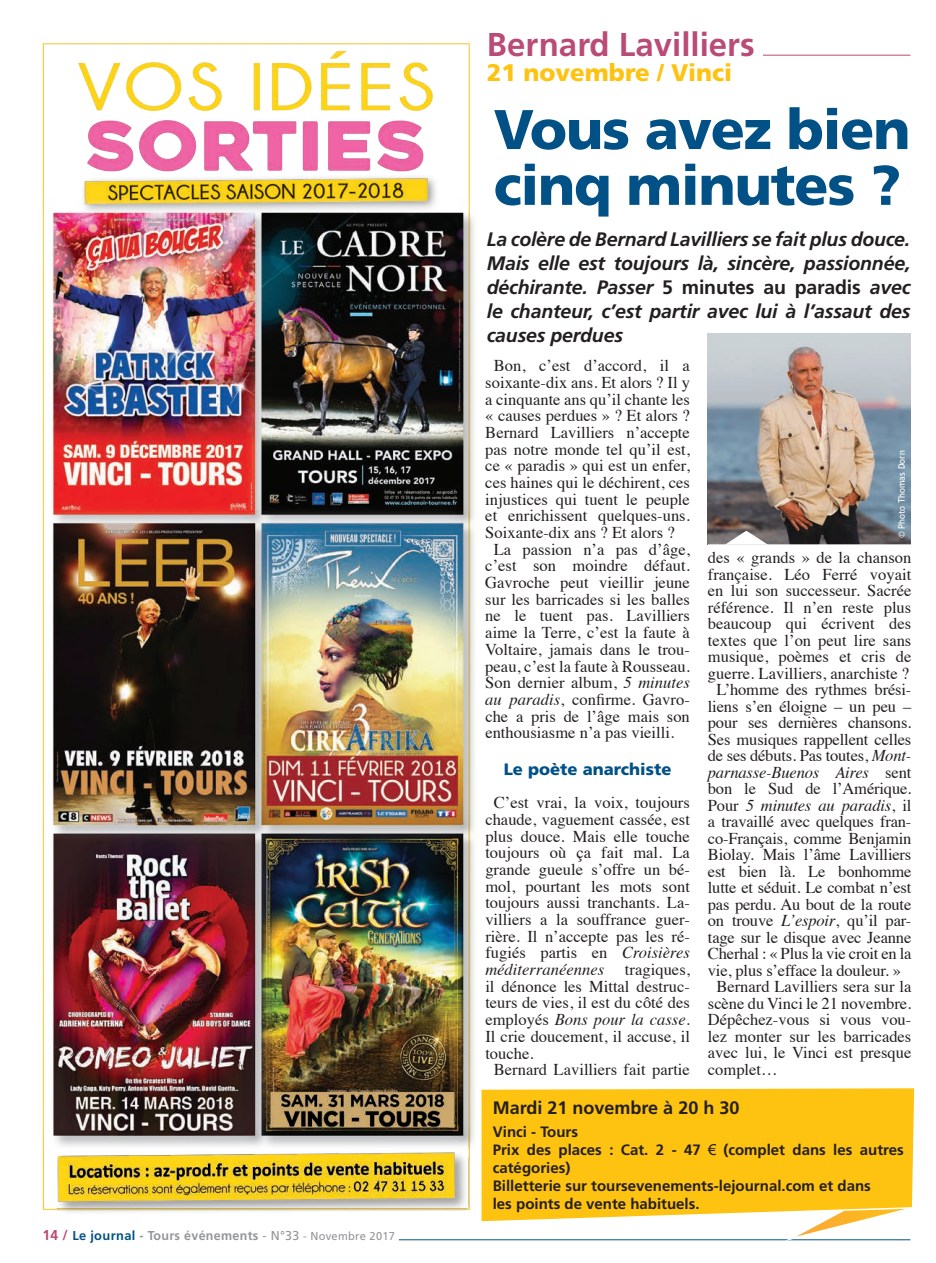
<style>
.page{position:relative;width:936px;height:1263px;background:#fff}
.page>*{position:absolute;margin:0;border:0;box-sizing:border-box;transform-origin:0 0}
.t1{font:900 55.8px "Frutiger";letter-spacing:-.02em;color:#015186}
.t2{font:700 33px "Frutiger";color:#ba4b76}
.t3{font:900 24px "Frutiger";color:#fec210}
.t4{font:italic 700 19.5px/24px "Frutiger";letter-spacing:-.01em;color:#231f20;text-align:justify}
.t5{font:700 18px "Frutiger";color:#231f20}
.t6{font:16.5px/16.6px "Times";color:#231f20;text-align:justify}
.t7{font:900 16.5px "Frutiger";color:#015186}
.t8{font:700 15px/18px "Frutiger";color:#231f20}
.texte_courant{font:700 12.9px "Frutiger";letter-spacing:.025em;color:#939598}
.t9{font:9px "Trebuchet MS";letter-spacing:.005em;color:#fff}
.s1{font-size:14.25px;color:#ba4b76}
.s2{color:#015186}
.s3{font-weight:400}
.s4{font-weight:400;font-size:11.4px}
.s5{font-style:normal}
.s6{font-style:italic}
.s7{font-family:"Arial";font-weight:400}
</style>
<div class="page">
<hr style="left:399px;top:1239px;width:511px;height:1px;background:#015186">
<hr style="left:762px;top:55px;width:148px;height:1px;background:#ba4b76">
<img style="left:708px;top:333px;width:202px;height:197px">
<svg style="left:707px;top:530px;width:204px;height:15px;background:#636162"></svg>
<svg style="left:788px;top:1223px;width:123px;height:18px"></svg>
<svg style="left:481px;top:1088px;width:434px;height:135px;background:#fec623"></svg>
<img style="left:42px;top:43px;width:432px;height:1169px">
<p class="texte_courant" style="left:43px;top:1228px;width:354px"><span class="s1">14 /</span> <span class="s2">Le journal</span> - Tours événements <span class="s3">- N°33</span> <span class="s4">- Novembre 2017</span></p>
<p class="t2" style="left:487px;top:25px;width:269px">Bernard Lavilliers</p>
<p class="t3" style="left:487px;top:58px;width:247px">21 novembre / Vinci</p>
<p class="t1" style="left:493px;top:96px;width:418px">Vous avez bien</p>
<p class="t1" style="left:493px;top:152px;width:409px">cinq minutes ?</p>
<p class="t4" style="left:487px;top:227px;width:425px">La colère de Bernard Lavilliers se fait plus douce.<br>Mais elle est toujours là, sincère, passionnée, déchirante. Passer <span class="s5">5 minutes au paradis</span> avec le chanteur, c’est partir avec lui à l’assaut des causes perdues</p>
<p class="t6" style="left:485px;top:356px;width:206px;text-indent:9px">Bon, c’est d’accord, il a soixante-dix ans. Et alors ? Il y a cinquante ans qu’il chante les « causes perdues » ? Et alors ?<br>Bernard Lavilliers n’accepte pas notre monde tel qu’il est, ce « paradis » qui est un enfer, ces haines qui le déchirent, ces injustices qui tuent le peuple et enrichissent quelques-uns.<br>Soixante-dix ans ? Et alors ?</p>
<p class="t6" style="left:485px;top:539px;width:206px;text-indent:8px">La passion n’a pas d’âge, c’est son moindre défaut.<br>Gavroche peut vieillir jeune sur les barricades si les balles ne le tuent pas. Lavilliers aime la Terre, c’est la faute à Voltaire, jamais dans le trou&shy;peau, c’est la faute à Rousseau.<br>Son dernier album, <span class="s6">5 minutes au paradis</span>, confirme. Gavro&shy;che a pris de l’âge mais son enthousiasme n’a pas vieilli.</p>
<p class="t7" style="left:504px;top:759px;width:169px">Le poète anarchiste</p>
<p class="t6" style="left:485px;top:793px;width:206px;text-indent:8px">C’est vrai, la voix, toujours chaude, vaguement cassée, est plus douce. Mais elle touche toujours où ça fait mal. La grande gueule s’offre un bé&shy;mol, pourtant les mots sont toujours aussi tranchants. La&shy;villiers a la souffrance guer&shy;rière. Il n’accepte pas les ré&shy;fugiés partis en <span class="s6">Croisières méditerranéennes</span></p>
<p class="t9" style="left:896px;top:538px;width:89px;rotate:-90deg">© Photo Thomas Dorn</p>
<p class="t6" style="left:707px;top:548px;width:205px">des « grands » de la chanson française. Léo Ferré voyait en lui son successeur. Sacrée référence. Il n’en reste plus beaucoup qui écrivent des textes que l’on peut lire sans musique, poèmes et cris de guerre. Lavilliers, anarchiste ?</p>
<p class="t6" style="left:707px;top:680px;width:205px;text-indent:9px">L’homme des rythmes brési&shy;liens s’en éloigne – un peu – pour ses dernières chansons.<br>Ses musiques rappellent celles de ses débuts. Pas toutes, <span class="s6">Mont&shy;parnasse-Buenos Aires</span> sent bon le Sud de l’Amérique.<br>Pour <span class="s6">5 minutes au paradis</span>, il a travaillé avec quelques fran&shy;co-Français, comme Benjamin Biolay. Mais l’âme Lavilliers est bien là. Le bonhomme lutte et séduit. Le combat n’est pas perdu. Au bout de la route on trouve <span class="s6">L’espoir</span>, qu’il par&shy;tage sur le disque avec Jeanne Cherhal : « Plus la vie croit en la vie, plus s’efface la douleur. »</p>
<p class="t6" style="left:707px;top:977px;width:205px;text-indent:8px">Bernard Lavilliers sera sur la scène du Vinci le 21 novembre.<br>Dépêchez-vous si vous vou&shy;lez monter sur les barricades avec lui, le Vinci est presque complet…</p>
<p class="t5" style="left:493px;top:1097px;width:248px">Mardi 21 novembre à 20 h 30</p>
<p class="t8" style="left:493px;top:1122px;width:87px">Vinci - Tours</p>
<p class="t8" style="left:493px;top:1140px;width:412px">Prix des places : Cat. 2 - 47 <span class="s7">€</span> (complet dans les autres catégories)</p>
<p class="t8" style="left:493px;top:1176px;width:379px">Billetterie sur toursevenements-lejournal.com et dans</p>
<p class="t8" style="left:493px;top:1194px;width:208px">les points de vente habituels.</p>
<p class="t6" style="left:485px;top:960px;width:206px;text-indent:140px">tragiques, il dénonce les Mittal destruc&shy;teurs de vies, il est du côté des employés <span class="s6">Bons pour la casse</span>.<br>Il crie doucement, il accuse, il touche.</p>
<p class="t6" style="left:494px;top:1060px;width:197px">Bernard Lavilliers fait partie</p>
</div>
